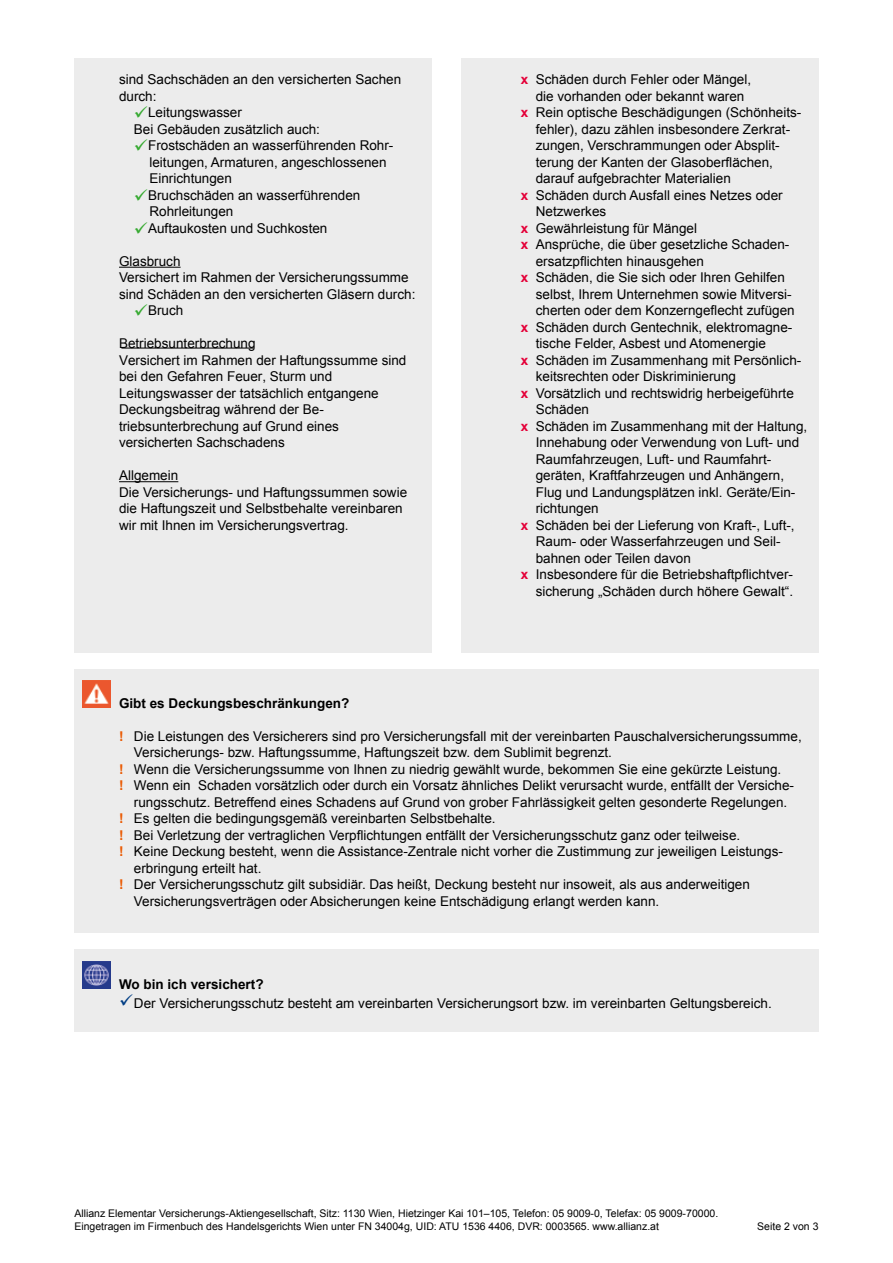
<style>
.page{position:relative;width:893px;height:1263px;background:#fff}
.page>*{position:absolute;margin:0;border:0;box-sizing:border-box;transform-origin:0 0}
.t1{font:13.5px/16.5px "Arial";color:#000}
.t2{font:700 13.5px "Arial";color:#000}
.t3{font:10.5px/12.8px "Arial";color:#000}
.s1{color:#37aa32}
.s2{font-weight:700;color:#e40038}
.s3{font-weight:700;color:#ea5901}
.s4{color:#003d84}
</style>
<div class="page">
<div style="left:74px;top:58px;width:358px;height:594px;background:#ececec"></div>
<div style="left:461px;top:58px;width:358px;height:594px;background:#ececec"></div>
<hr style="left:119px;top:267px;width:62px;height:1px;background:#000">
<hr style="left:119px;top:481px;width:59px;height:1px;background:#000">
<hr style="left:121px;top:348px;width:132px;height:1px;background:#000">
<div style="left:74px;top:669px;width:745px;height:263px;background:#ececec"></div>
<img style="left:83px;top:680px;width:28px;height:28px">
<div style="left:74px;top:949px;width:745px;height:82px;background:#ececec"></div>
<img style="left:83px;top:961px;width:28px;height:28px">
<p class="t1" style="left:119px;top:71px;width:284px">sind Sachschäden an den versicherten Sachen durch:</p>
<p class="t1" style="left:134px;top:104px;width:188px"><span class="s1">✓</span>Leitungswasser<br>Bei Gebäuden zusätzlich auch:</p>
<p class="t1" style="left:149px;top:137px;width:246px;text-indent:-15px"><span class="s1">✓</span>Frostschäden an wasserführenden Rohr&shy;leitungen, Armaturen, angeschlossenen<br>Einrichtungen</p>
<p class="t1" style="left:149px;top:187px;width:213px;text-indent:-15px"><span class="s1">✓</span>Bruchschäden an wasserführenden<br>Rohrleitungen</p>
<p class="t1" style="left:134px;top:220px;width:195px"><span class="s1">✓</span>Auftaukosten und Suchkosten</p>
<p class="t1" style="left:119px;top:253px;width:298px">Glasbruch<br>Versichert im Rahmen der Versicherungssumme sind Schäden an den versicherten Gläsern durch:</p>
<p class="t1" style="left:134px;top:302px;width:51px"><span class="s1">✓</span>Bruch</p>
<p class="t1" style="left:119px;top:335px;width:289px">Betriebsunterbrechung<br>Versichert im Rahmen der Haftungssumme sind bei den Gefahren Feuer, Sturm und Leitungswasser der tatsächlich entgangene Deckungsbeitrag während der Be&shy;triebsunterbrechung auf Grund eines versicherten Sachschadens</p>
<p class="t1" style="left:119px;top:467px;width:290px">Allgemein<br>Die Versicherungs- und Haftungssummen sowie die Haftungszeit und Selbstbehalte vereinbaren wir mit Ihnen im Versicherungsvertrag.</p>
<p class="t1" style="left:521px;top:71px;width:232px"><span class="s2">x</span> Schäden durch Fehler oder Mängel,</p>
<p class="t1" style="left:536px;top:88px;width:210px">die vorhanden oder bekannt waren</p>
<p class="t1" style="left:521px;top:104px;width:282px"><span class="s2">x</span> Rein optische Beschädigungen (Schönheits-</p>
<p class="t1" style="left:536px;top:121px;width:256px">fehler), dazu zählen insbesondere Zerkrat-</p>
<p class="t1" style="left:536px;top:137px;width:245px">zungen, Verschrammungen oder Absplit-</p>
<p class="t1" style="left:536px;top:154px;width:239px">terung der Kanten der Glasoberflächen,</p>
<p class="t1" style="left:536px;top:170px;width:197px">darauf aufgebrachter Materialien</p>
<p class="t1" style="left:521px;top:187px;width:263px"><span class="s2">x</span> Schäden durch Ausfall eines Netzes oder</p>
<p class="t1" style="left:536px;top:203px;width:72px">Netzwerkes</p>
<p class="t1" style="left:521px;top:220px;width:178px"><span class="s2">x</span> Gewährleistung für Mängel</p>
<p class="t1" style="left:521px;top:236px;width:270px"><span class="s2">x</span> Ansprüche, die über gesetzliche Schaden-</p>
<p class="t1" style="left:536px;top:253px;width:170px">ersatzpflichten hinausgehen</p>
<p class="t1" style="left:521px;top:269px;width:266px"><span class="s2">x</span> Schäden, die Sie sich oder Ihren Gehilfen</p>
<p class="t1" style="left:536px;top:286px;width:257px">selbst, Ihrem Unternehmen sowie Mitversi-</p>
<p class="t1" style="left:536px;top:302px;width:260px">cherten oder dem Konzerngeflecht zufügen</p>
<p class="t1" style="left:521px;top:319px;width:273px"><span class="s2">x</span> Schäden durch Gentechnik, elektromagne-</p>
<p class="t1" style="left:536px;top:335px;width:232px">tische Felder, Asbest und Atomenergie</p>
<p class="t1" style="left:521px;top:352px;width:282px"><span class="s2">x</span> Schäden im Zusammenhang mit Persönlich-</p>
<p class="t1" style="left:536px;top:368px;width:202px">keitsrechten oder Diskriminierung</p>
<p class="t1" style="left:521px;top:385px;width:274px"><span class="s2">x</span> Vorsätzlich und rechtswidrig herbeigeführte</p>
<p class="t1" style="left:536px;top:401px;width:55px">Schäden</p>
<p class="t1" style="left:521px;top:418px;width:288px"><span class="s2">x</span> Schäden im Zusammenhang mit der Haltung,</p>
<p class="t1" style="left:536px;top:434px;width:265px">Innehabung oder Verwendung von Luft- und</p>
<p class="t1" style="left:536px;top:451px;width:237px">Raumfahrzeugen, Luft- und Raumfahrt-</p>
<p class="t1" style="left:536px;top:467px;width:250px">geräten, Kraftfahrzeugen und Anhängern,</p>
<p class="t1" style="left:536px;top:484px;width:261px">Flug und Landungsplätzen inkl. Geräte/Ein-</p>
<p class="t1" style="left:536px;top:500px;width:65px">richtungen</p>
<p class="t1" style="left:521px;top:517px;width:275px"><span class="s2">x</span> Schäden bei der Lieferung von Kraft-, Luft-,</p>
<p class="t1" style="left:536px;top:533px;width:246px">Raum- oder Wasserfahrzeugen und Seil-</p>
<p class="t1" style="left:536px;top:550px;width:157px">bahnen oder Teilen davon</p>
<p class="t1" style="left:521px;top:566px;width:274px"><span class="s2">x</span> Insbesondere für die Betriebshaftpflichtver-</p>
<p class="t1" style="left:536px;top:583px;width:259px">sicherung „Schäden durch höhere Gewalt“.</p>
<p class="t2" style="left:119px;top:694px;width:232px">Gibt es Deckungsbeschränkungen?</p>
<p class="t1" style="left:119px;top:728px;width:684px"><span class="s3">!</span> Die Leistungen des Versicherers sind pro Versicherungsfall mit der vereinbarten Pauschalversicherungssumme,</p>
<p class="t1" style="left:134px;top:744px;width:479px">Versicherungs- bzw. Haftungssumme, Haftungszeit bzw. dem Sublimit begrenzt.</p>
<p class="t1" style="left:119px;top:761px;width:664px"><span class="s3">!</span> Wenn die Versicherungssumme von Ihnen zu niedrig gewählt wurde, bekommen Sie eine gekürzte Leistung.</p>
<p class="t1" style="left:119px;top:777px;width:676px"><span class="s3">!</span> Wenn ein Schaden vorsätzlich oder durch ein Vorsatz ähnliches Delikt verursacht wurde, entfällt der Versiche-</p>
<p class="t1" style="left:134px;top:794px;width:655px">rungsschutz. Betreffend eines Schadens auf Grund von grober Fahrlässigkeit gelten gesonderte Regelungen.</p>
<p class="t1" style="left:119px;top:810px;width:378px"><span class="s3">!</span> Es gelten die bedingungsgemäß vereinbarten Selbstbehalte.</p>
<p class="t1" style="left:119px;top:827px;width:623px"><span class="s3">!</span> Bei Verletzung der vertraglichen Verpflichtungen entfällt der Versicherungsschutz ganz oder teilweise.</p>
<p class="t1" style="left:119px;top:843px;width:665px"><span class="s3">!</span> Keine Deckung besteht, wenn die Assistance-Zentrale nicht vorher die Zustimmung zur jeweiligen Leistungs-</p>
<p class="t1" style="left:134px;top:860px;width:129px">erbringung erteilt hat.</p>
<p class="t1" style="left:119px;top:876px;width:632px"><span class="s3">!</span> Der Versicherungsschutz gilt subsidiär. Das heißt, Deckung besteht nur insoweit, als aus anderweitigen</p>
<p class="t1" style="left:134px;top:893px;width:527px">Versicherungsverträgen oder Absicherungen keine Entschädigung erlangt werden kann.</p>
<p class="t2" style="left:119px;top:975px;width:146px">Wo bin ich versichert?</p>
<p class="t1" style="left:119px;top:995px;width:654px"><span class="s4">✓</span>Der Versicherungsschutz besteht am vereinbarten Versicherungsort bzw. im vereinbarten Geltungsbereich.</p>
<p class="t3" style="left:74px;top:1207px;width:645px">Allianz Elementar Versicherungs-Aktiengesellschaft, Sitz: 1130 Wien, Hietzinger Kai 101–105, Telefon: 05 9009-0, Telefax: 05 9009-70000.<br>Eingetragen im Firmenbuch des Handelsgerichts Wien unter FN 34004g, UID: ATU 1536 4406, DVR: 0003565. www.allianz.at</p>
<p class="t3" style="left:757px;top:1219px;width:63px">Seite 2 von 3</p>
</div>
